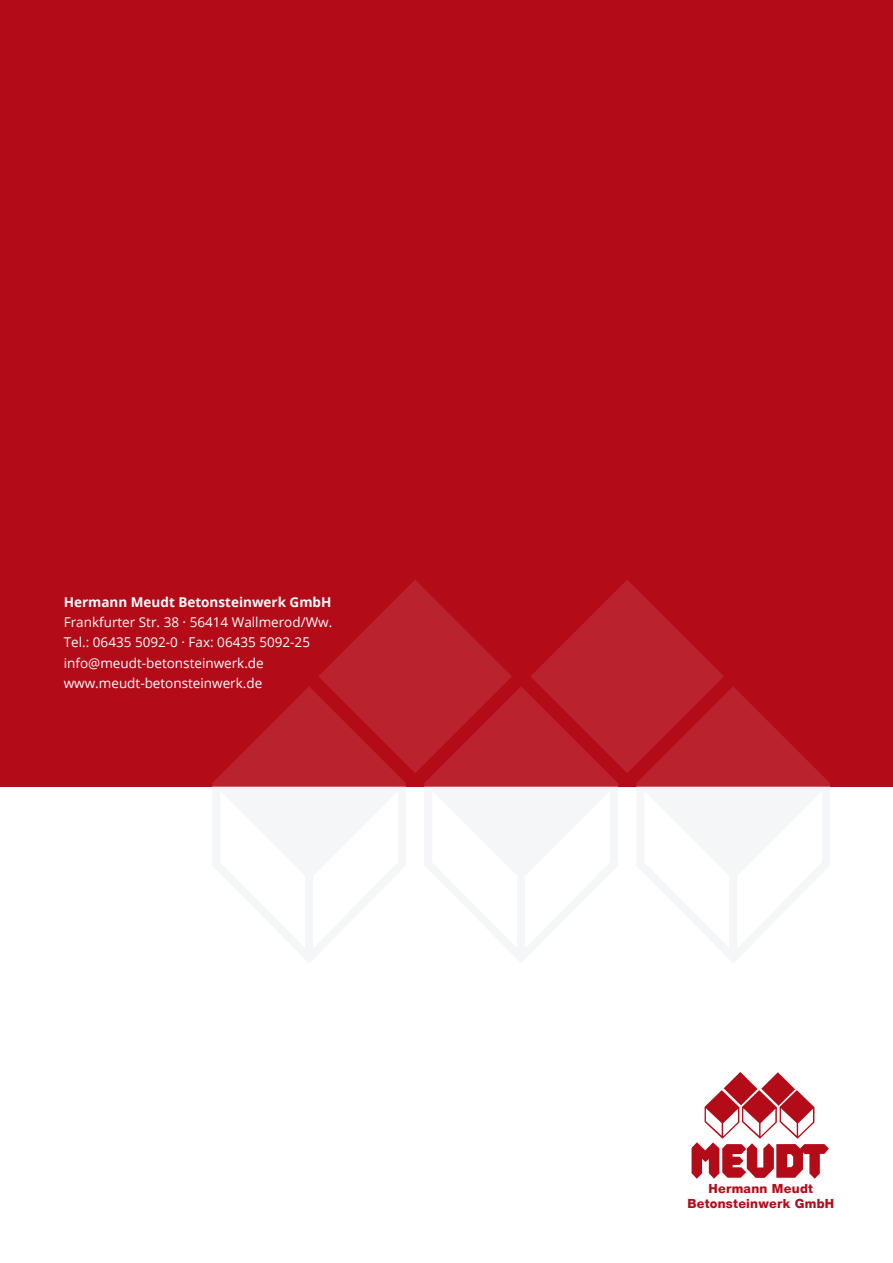
<style>
.page{position:relative;width:893px;height:1263px;background:#fff}
.page>*{position:absolute;margin:0;border:0;box-sizing:border-box;transform-origin:0 0}
.t1{font:13.5px/20.2px "Open Sans";color:#fff}
.t2{font:700 13.5px "Open Sans";color:#fff}
.t3{font:800 12.6px/14.1px "Helvetica Neue";letter-spacing:.02em;color:#b40b19;text-align:center}
</style>
<div class="page">
<div style="left:0;top:0;width:893px;height:787px;background:#b40b19"></div>
<svg style="left:212px;top:580px;width:618px;height:207px;fill:#ba222e"></svg>
<svg style="left:691px;top:1072px;width:138px;height:107px"></svg>
<p class="t2" style="left:64px;top:592px;width:269px">Hermann Meudt Betonsteinwerk GmbH</p>
<p class="t1" style="left:64px;top:612px;width:270px">Frankfurter Str. 38 · 56414 Wallmerod/Ww.<br>Tel.: 06435 5092-0 · Fax: 06435 5092-25 info@meudt-betonsteinwerk.de www.meudt-betonsteinwerk.de</p>
<p class="t3" style="left:687px;top:1182px;width:148px">Hermann Meudt<br>Betonsteinwerk GmbH</p>
</div>
